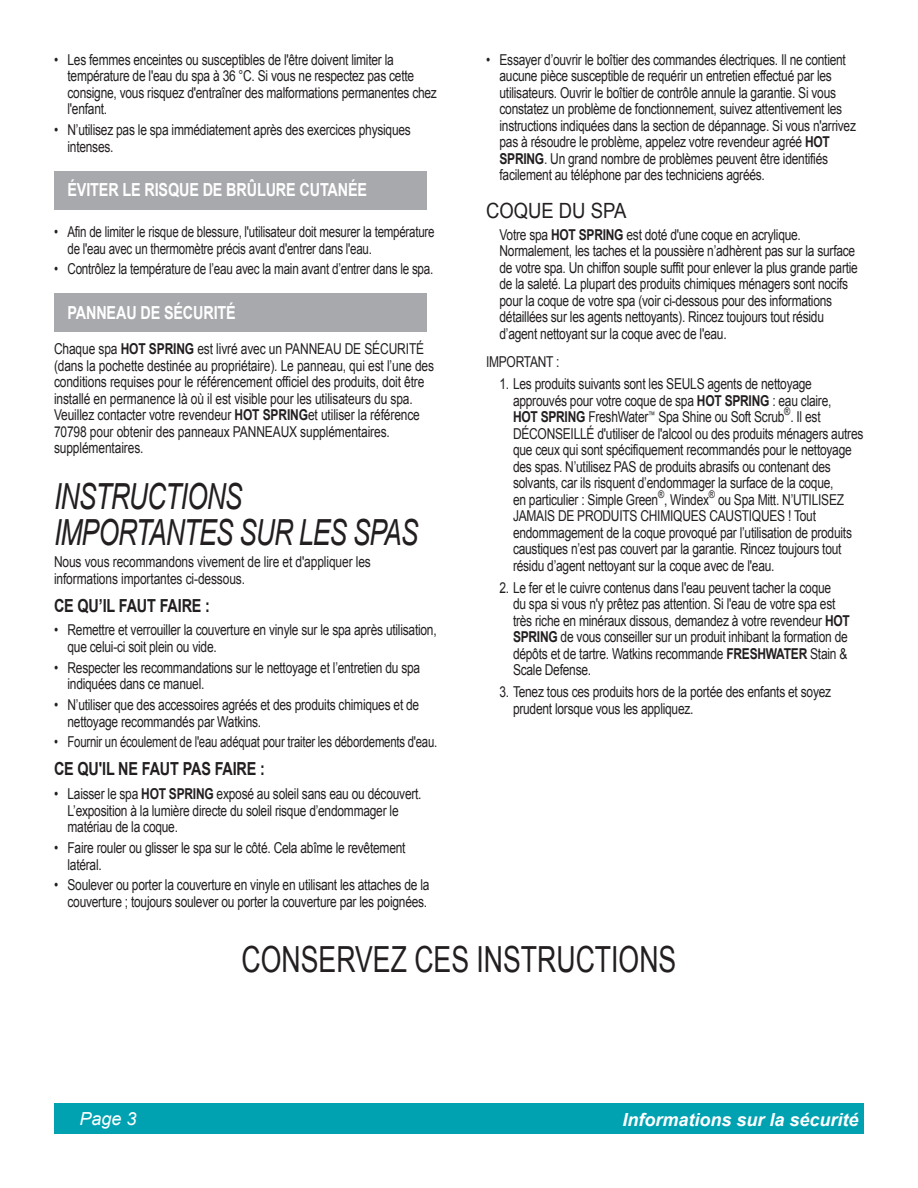
<style>
.page{position:relative;width:918px;height:1188px;background:#fff}
.page>*{position:absolute;margin:0;border:0;box-sizing:border-box;transform-origin:0 0}
.HSS_Sub_Header{font:italic 36px/36px "Arial";letter-spacing:-.03em;color:#231f20;scale:.73 1}
.HSS_Sub_sub_heading{font:36px "Arial";color:#231f20;scale:.74 1}
.HSS_Sub_sub_heading-2{font:21px "Arial";color:#231f20;scale:.88 1}
.Black_subhead{font:700 18px "Arial";letter-spacing:-.01em;color:#fff;scale:.8 1}
.Black_subhead-2{font:700 18px "Arial";letter-spacing:-.01em;color:#231f20;scale:.8 1}
.t1{font:italic 700 18px "Arial";color:#fff}
.t2{font:italic 18px "Arial";color:#fff}
.Numbered_body{font:15px/16.5px "Arial";letter-spacing:-.02em;color:#231f20;scale:.8 1}
.Body{font:15px/16.5px "Arial";letter-spacing:-.01em;color:#231f20;scale:.8 1}
.Numbered_body-2{font:15px/16.5px "Arial";letter-spacing:-.02em;color:#231f20;scale:.77 1}
.Numbered_body-3{font:15px "Arial";letter-spacing:-.02em;color:#231f20;scale:.76 1}
.Numbered_body-4{font:15px "Arial";letter-spacing:-.02em;color:#231f20;scale:.78 1}
.t3{font:10.5px "Arial";color:#231f20;scale:.8 1}
.s1{font-weight:700}
</style>
<div class="page">
<div style="left:54px;top:1103px;width:810px;height:31px;background:#00a2b2"></div>
<div style="left:54px;top:171px;width:373px;height:38px;background:#a8a9ad"></div>
<div style="left:54px;top:294px;width:373px;height:38px;background:#a8a9ad"></div>
<p class="Numbered_body" style="left:68px;top:52px;width:463px;text-indent:-14px">• Les femmes enceintes ou susceptibles de l'être doivent limiter la température de l'eau du spa à 36 °C. Si vous ne respectez pas cette consigne, vous risquez d'entraîner des malformations permanentes chez l'enfant.</p>
<p class="Numbered_body" style="left:68px;top:122px;width:431px;text-indent:-14px">• N’utilisez pas le spa immédiatement après des exercices physiques intenses.</p>
<p class="Black_subhead" style="left:68px;top:178px;width:376px">ÉVITER LE RISQUE DE BRÛLURE CUTANÉE</p>
<p class="Numbered_body-2" style="left:68px;top:224px;width:478px;text-indent:-14px">• Afin de limiter le risque de blessure, l'utilisateur doit mesurer la température de l'eau avec un thermomètre précis avant d'entrer dans l'eau.</p>
<p class="Numbered_body-4" style="left:54px;top:259px;width:488px">• Contrôlez la température de l’eau avec la main avant d’entrer dans le spa.</p>
<p class="Black_subhead" style="left:68px;top:301px;width:212px">PANNEAU DE SÉCURITÉ</p>
<p class="Body" style="left:54px;top:341px;width:477px">Chaque spa <span class="s1">HOT SPRING</span> est livré avec un PANNEAU DE SÉCURITÉ (dans la pochette destinée au propriétaire). Le panneau, qui est l’une des conditions requises pour le référencement officiel des produits, doit être installé en permanence là où il est visible pour les utilisateurs du spa.<br>Veuillez contacter votre revendeur <span class="s1">HOT SPRING</span>et utiliser la référence 70798 pour obtenir des panneaux PANNEAUX supplémentaires. supplémentaires.</p>
<p class="HSS_Sub_Header" style="left:54px;top:479px;width:501px">INSTRUCTIONS<br>IMPORTANTES SUR LES SPAS</p>
<p class="Body" style="left:54px;top:554px;width:398px">Nous vous recommandons vivement de lire et d'appliquer les informations importantes ci-dessous.</p>
<p class="Black_subhead-2" style="left:54px;top:593px;width:197px">CE QU’IL FAUT FAIRE :</p>
<p class="Numbered_body" style="left:68px;top:622px;width:463px;text-indent:-14px">• Remettre et verrouiller la couverture en vinyle sur le spa après utilisation, que celui-ci soit plein ou vide.</p>
<p class="Numbered_body" style="left:68px;top:659px;width:442px;text-indent:-14px">• Respecter les recommandations sur le nettoyage et l’entretien du spa indiquées dans ce manuel.</p>
<p class="Numbered_body" style="left:68px;top:697px;width:441px;text-indent:-14px">• N’utiliser que des accessoires agréés et des produits chimiques et de nettoyage recommandés par Watkins.</p>
<p class="Numbered_body-3" style="left:54px;top:732px;width:506px">• Fournir un écoulement de l'eau adéquat pour traiter les débordements d'eau.</p>
<p class="Black_subhead-2" style="left:54px;top:757px;width:265px">CE QU'IL NE FAUT PAS FAIRE :</p>
<p class="Numbered_body" style="left:68px;top:786px;width:444px;text-indent:-14px">• Laisser le spa <span class="s1">HOT SPRING</span> exposé au soleil sans eau ou découvert.<br>L’exposition à la lumière directe du soleil risque d’endommager le matériau de la coque.</p>
<p class="Numbered_body" style="left:68px;top:840px;width:424px;text-indent:-14px">• Faire rouler ou glisser le spa sur le côté. Cela abîme le revêtement latéral.</p>
<p class="Numbered_body" style="left:54px;top:877px;width:471px;text-align:right">• Soulever ou porter la couverture en vinyle en utilisant les attaches de la couverture ; toujours soulever ou porter la couverture par les poignées.</p>
<p class="Numbered_body" style="left:500px;top:52px;width:447px;text-indent:-14px">• Essayer d’ouvrir le boîtier des commandes électriques. Il ne contient aucune pièce susceptible de requérir un entretien effectué par les utilisateurs. Ouvrir le boîtier de contrôle annule la garantie. Si vous constatez un problème de fonctionnement, suivez attentivement les instructions indiquées dans la section de dépannage. Si vous n'arrivez pas à résoudre le problème, appelez votre revendeur agréé <span class="s1">HOT SPRING</span>. Un grand nombre de problèmes peuvent être identifiés facilement au téléphone par des techniciens agréés.</p>
<p class="HSS_Sub_sub_heading-2" style="left:486px;top:197px;width:161px">COQUE DU SPA</p>
<p class="Numbered_body" style="left:500px;top:226px;width:450px">Votre spa <span class="s1">HOT SPRING</span> est doté d'une coque en acrylique.<br>Normalement, les taches et la poussière n’adhèrent pas sur la surface de votre spa. Un chiffon souple suffit pour enlever la plus grande partie de la saleté. La plupart des produits chimiques ménagers sont nocifs pour la coque de votre spa (voir ci-dessous pour des informations détaillées sur les agents nettoyants). Rincez toujours tout résidu d’agent nettoyant sur la coque avec de l'eau.</p>
<p class="Numbered_body" style="left:486px;top:354px;width:94px">IMPORTANT :</p>
<p class="Numbered_body" style="left:513px;top:376px;width:400px;text-indent:-14px">1. Les produits suivants sont les SEULS agents de nettoyage approuvés pour votre coque de spa <span class="s1">HOT SPRING</span> : eau claire,<br><span class="s1">HOT SPRING</span> FreshWater<sup>™</sup> Spa Shine ou Soft Scrub . Il est</p>
<p class="t3" style="left:784px;top:405px;width:9px">®</p>
<p class="Numbered_body" style="left:513px;top:426px;width:440px">DÉCONSEILLÉ d'utiliser de l'alcool ou des produits ménagers autres que ceux qui sont spécifiquement recommandés pour le nettoyage des spas. N’utilisez PAS de produits abrasifs ou contenant des solvants, car ils risquent d’endommager la surface de la coque,<br>en particulier : Simple Green , Windex</p>
<p class="t3" style="left:658px;top:487px;width:9px">®</p>
<p class="t3" style="left:709px;top:487px;width:9px">®</p>
<p class="Numbered_body" style="left:513px;top:492px;width:425px;text-indent:205px">ou Spa Mitt. N’UTILISEZ JAMAIS DE PRODUITS CHIMIQUES CAUSTIQUES ! Tout endommagement de la coque provoqué par l’utilisation de produits caustiques n’est pas couvert par la garantie. Rincez toujours tout résidu d’agent nettoyant sur la coque avec de l'eau.</p>
<p class="Numbered_body" style="left:513px;top:579px;width:423px;text-indent:-14px">2. Le fer et le cuivre contenus dans l'eau peuvent tacher la coque<br>du spa si vous n'y prêtez pas attention. Si l'eau de votre spa est très riche en minéraux dissous, demandez à votre revendeur <span class="s1">HOT SPRING</span> de vous conseiller sur un produit inhibant la formation de dépôts et de tartre. Watkins recommande <span class="s1">FRESHWATER</span> Stain &amp; Scale Defense.</p>
<p class="Numbered_body" style="left:513px;top:684px;width:399px;text-indent:-14px">3. Tenez tous ces produits hors de la portée des enfants et soyez prudent lorsque vous les appliquez.</p>
<p class="t2" style="left:79px;top:1107px;width:59px">Page 3</p>
<p class="HSS_Sub_sub_heading" style="left:242px;top:936px;width:589px">CONSERVEZ CES INSTRUCTIONS</p>
<p class="t1" style="left:622px;top:1108px;width:238px">Informations sur la sécurité</p>
</div>
